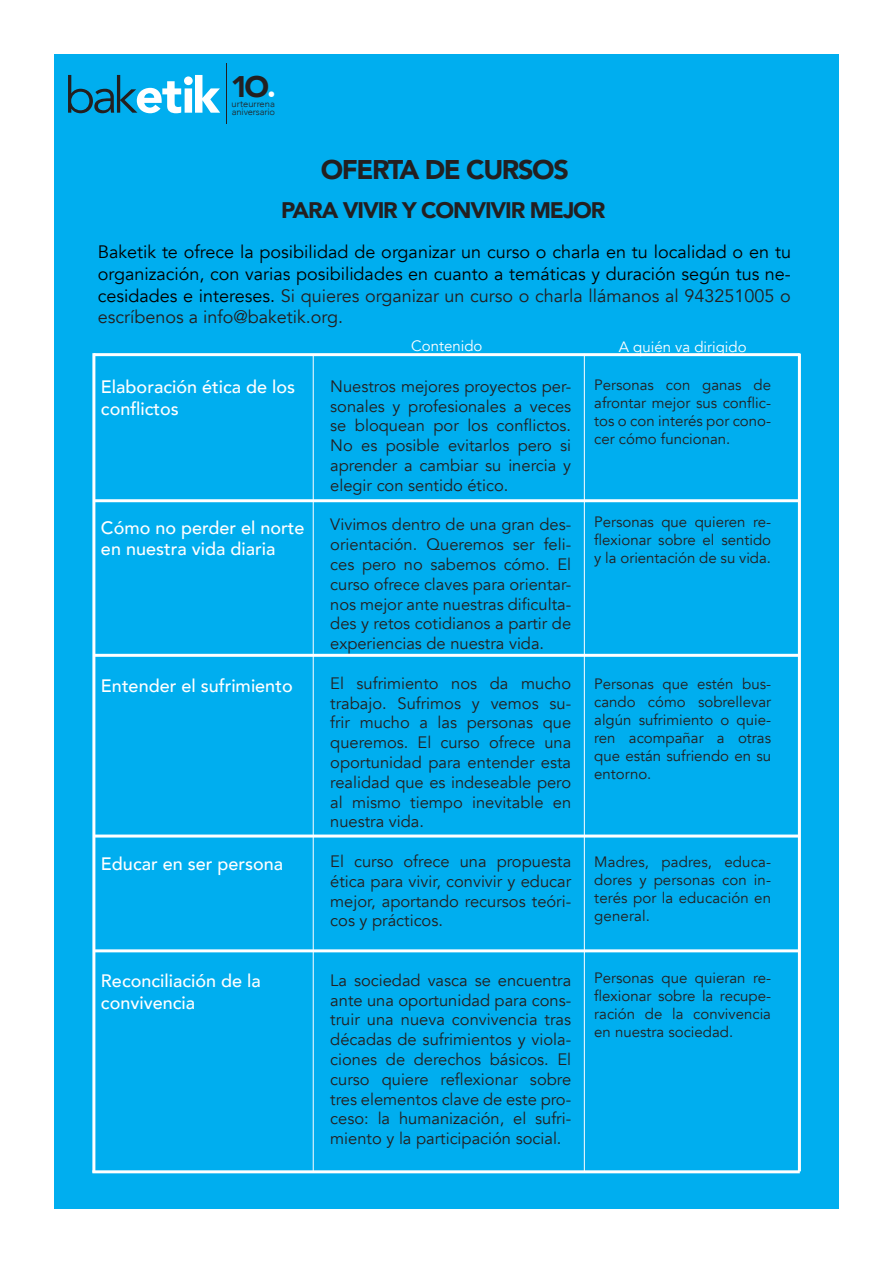
<style>
.page{position:relative;width:893px;height:1263px;background:#fff}
.page>*{position:absolute;margin:0;border:0;box-sizing:border-box;transform-origin:0 0}
.t1{font:900 29.7px "Avenir";color:#231f20}
.t2{font:900 27px "Avenir";letter-spacing:-.05em;color:#231f20}
.t3{font:900 22.5px "Avenir";letter-spacing:-.05em;color:#231f20}
.t4{font:18px/21.6px "Avenir";color:#000;text-align:justify}
.t5{font:500 18px/21.6px "Avenir";color:#fff}
.t6{font:16.5px/19.8px "Avenir";color:#231f20;text-align:justify}
.t7{font:15px/18px "Avenir";color:#231f20;text-align:justify}
.t8{font:15px "Avenir";color:#fff}
.t9{font:300 9.45px/8.2px "Avenir";letter-spacing:-.02em;color:#231f20}
.s1{color:#fff}
.s2{color:#231f20}
</style>
<div class="page">
<div style="left:54px;top:54px;width:785px;height:1155px;background:#00aeef"></div>
<svg style="left:68px;top:75px;width:152px;height:38px"></svg>
<hr style="left:226px;top:64px;width:1px;height:60px;background:#231f20">
<hr style="left:94px;top:499px;width:706px;height:3px;background:#fff">
<hr style="left:94px;top:654px;width:706px;height:3px;background:#fff">
<hr style="left:94px;top:834px;width:706px;height:3px;background:#fff">
<hr style="left:94px;top:949px;width:706px;height:3px;background:#fff">
<hr style="left:94px;top:353px;width:706px;height:3px;background:#fff">
<hr style="left:92px;top:1170px;width:708px;height:3px;background:#fff">
<hr style="left:313px;top:355px;width:1px;height:817px;background:#fff">
<hr style="left:584px;top:354px;width:1px;height:817px;background:#fff">
<hr style="left:798px;top:354px;width:3px;height:817px;background:#fff">
<hr style="left:92px;top:353px;width:3px;height:819px;background:#fff">
<h1 class="t1" style="left:231px;top:61px;width:47px">1O<span class="s1">.</span></h1>
<p class="t9" style="left:232px;top:99px;width:45px">urteurrena aniversario</p>
<h2 class="t2" style="left:321px;top:146px;width:250px">OFERTA DE CURSOS</h2>
<h3 class="t3" style="left:281px;top:191px;width:325px">PARA VIVIR Y CONVIVIR MEJOR</h3>
<p class="t4" style="left:98px;top:242px;width:695px">Baketik te ofrece la posibilidad de organizar un curso o charla en tu localidad o en tu organización, con varias posibilidades en cuanto a temáticas y duración según tus ne&shy;cesidades e intereses. <span class="s2">Si quieres organizar un curso o charla llámanos al 943251005 o escríbenos a info@baketik.org.</span></p>
<p class="t8" style="left:411px;top:337px;width:73px">Contenido</p>
<p class="t8" style="left:619px;top:338px;width:129px">A quién va dirigido</p>
<p class="t5" style="left:101px;top:375px;width:196px">Elaboración ética de los conflictos</p>
<p class="t5" style="left:101px;top:516px;width:205px">Cómo no perder el norte en nuestra vida diaria</p>
<p class="t5" style="left:101px;top:674px;width:193px">Entender el sufrimiento</p>
<p class="t5" style="left:101px;top:852px;width:184px">Educar en ser persona</p>
<p class="t6" style="left:330px;top:376px;width:242px">Nuestros mejores proyectos per&shy;sonales y profesionales a veces se bloquean por los conflictos.<br>No es posible evitarlos pero si aprender a cambiar su inercia y elegir con sentido ético.</p>
<p class="t6" style="left:330px;top:515px;width:242px">Vivimos dentro de una gran des&shy;orientación. Queremos ser feli&shy;ces pero no sabemos cómo. El curso ofrece claves para orientar&shy;nos mejor ante nuestras dificulta&shy;des y retos cotidianos a partir de experiencias de nuestra vida.</p>
<p class="t6" style="left:330px;top:673px;width:242px">El sufrimiento nos da mucho trabajo. Sufrimos y vemos su&shy;frir mucho a las personas que queremos. El curso ofrece una oportunidad para entender esta realidad que es indeseable pero al mismo tiempo inevitable en nuestra vida.</p>
<p class="t6" style="left:330px;top:852px;width:242px">El curso ofrece una propuesta ética para vivir, convivir y educar mejor, aportando recursos teóri&shy;cos y prácticos.</p>
<p class="t7" style="left:594px;top:376px;width:178px">Personas con ganas de afrontar mejor sus conflic&shy;tos o con interés por cono&shy;cer cómo funcionan.</p>
<p class="t7" style="left:594px;top:513px;width:178px">Personas que quieren re&shy;flexionar sobre el sentido y la orientación de su vida.</p>
<p class="t7" style="left:594px;top:675px;width:178px">Personas que estén bus&shy;cando cómo sobrellevar algún sufrimiento o quie&shy;ren acompañar a otras que están sufriendo en su entorno.</p>
<p class="t7" style="left:594px;top:853px;width:178px">Madres, padres, educa&shy;dores y personas con in&shy;terés por la educación en general.</p>
<p class="t5" style="left:101px;top:969px;width:161px">Reconciliación de la convivencia</p>
<p class="t6" style="left:330px;top:970px;width:242px">La sociedad vasca se encuentra ante una oportunidad para cons&shy;truir una nueva convivencia tras décadas de sufrimientos y viola&shy;ciones de derechos básicos. El curso quiere reflexionar sobre tres elementos clave de este pro&shy;ceso: la humanización, el sufri&shy;miento y la participación social.</p>
<p class="t7" style="left:594px;top:969px;width:178px">Personas que quieran re&shy;flexionar sobre la recupe&shy;ración de la convivencia en nuestra sociedad.</p>
</div>
